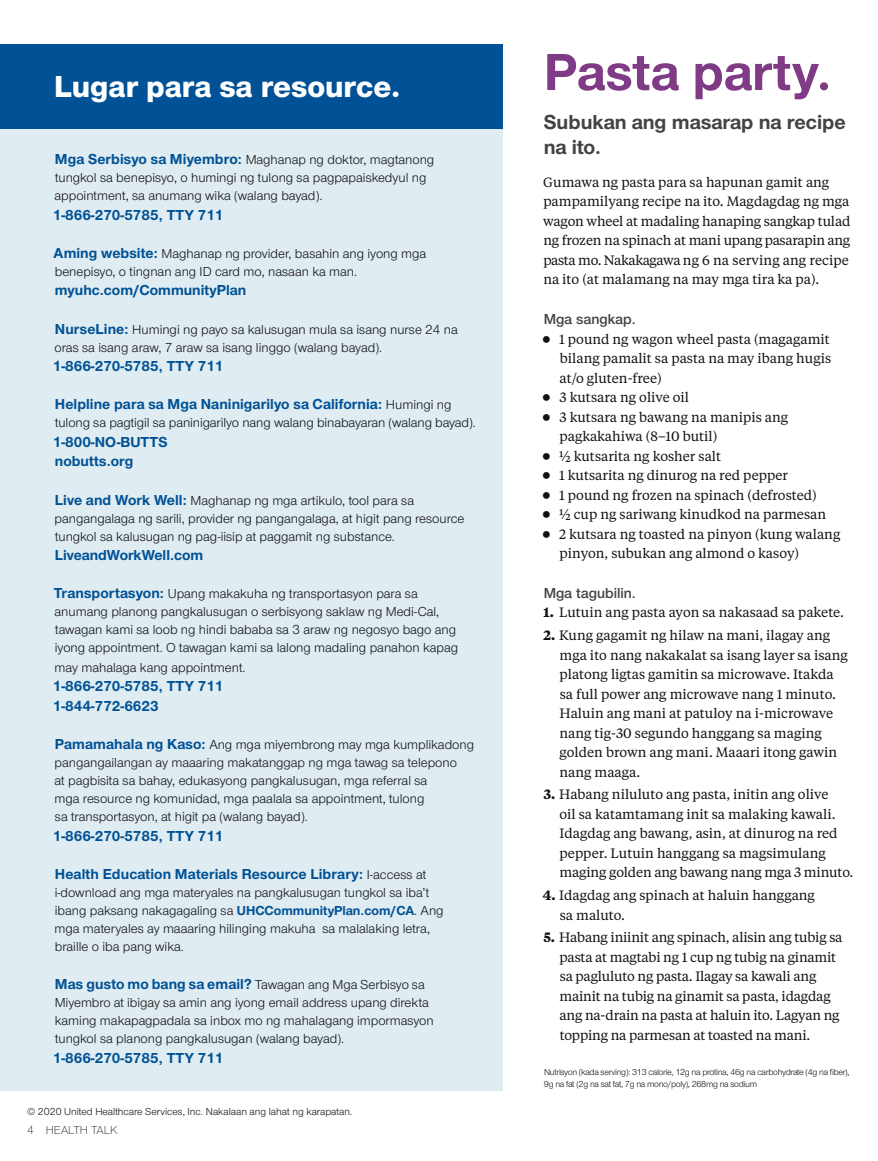
<style>
.page{position:relative;width:878px;height:1161px;background:#fff}
.page>*{position:absolute;margin:0;border:0;box-sizing:border-box;transform-origin:0 0}
.t1{font:700 54px "UHC Sans";letter-spacing:.005em;color:#7f3b85}
.t2{font:800 31.5px "UHC Sans";color:#fff}
.t3{font:700 21px/25.2px "UHC Sans";color:#424441}
.t4{font:700 15px/19.5px "UHC Sans";color:#005195}
.t5{font:600 15px "UHC Sans";color:#424441}
.t6{font:13.5px/18px "UHC Sans";color:#121212}
.t7{font:13.5px/19.5px "UHC Serif Text";color:#121212}
.t8{font:300 12px "UHC Sans";color:#121212}
.t9{font:10.5px "UHC Sans";color:#121212}
.t10{font:9px/12px "UHC Sans";letter-spacing:-.03em;color:#121212}
.s1{font-weight:700;font-size:15px;color:#005195}
.s2{font-weight:400;font-size:13.5px;color:#121212}
.s3{font-weight:700;color:#005195}
.s4{font-weight:700}
</style>
<div class="page">
<div style="left:0;top:68px;width:502px;height:1023px;background:#dfecf1"></div>
<div style="left:0;top:44px;width:502px;height:85px;background:#005195"></div>
<h2 class="t2" style="left:54px;top:65px;width:348px">Lugar para sa resource.</h2>
<p class="t6" style="left:55px;top:150px;width:381px"><span class="s1">Mga Serbisyo sa Miyembro:</span> Maghanap ng doktor, magtanong tungkol sa benepisyo, o humingi ng tulong sa pagpapaiskedyul ng appointment, sa anumang wika (walang bayad).</p>
<p class="t4" style="left:53px;top:204px;width:172px">1-866-270-5785, TTY 711</p>
<p class="t6" style="left:54px;top:244px;width:374px"><span class="s1">Aming website:</span> Maghanap ng provider, basahin ang iyong mga benepisyo, o tingnan ang ID card mo, nasaan ka man.</p>
<p class="t4" style="left:55px;top:280px;width:193px">myuhc.com/CommunityPlan</p>
<p class="t6" style="left:54px;top:320px;width:405px"><span class="s1">NurseLine:</span> Humingi ng payo sa kalusugan mula sa isang nurse 24 na oras sa isang araw, 7 araw sa isang linggo (walang bayad).</p>
<p class="t4" style="left:53px;top:356px;width:172px">1-866-270-5785, TTY 711</p>
<p class="t4" style="left:55px;top:394px;width:398px">Helpline para sa Mga Naninigarilyo sa California: <span class="s2">Humingi ng</span></p>
<p class="t6" style="left:55px;top:413px;width:422px">tulong sa pagtigil sa paninigarilyo nang walang binabayaran (walang bayad).</p>
<p class="t4" style="left:53px;top:432px;width:116px">1-800-NO-BUTTS nobutts.org</p>
<p class="t6" style="left:55px;top:491px;width:411px"><span class="s1">Live and Work Well:</span> Maghanap ng mga artikulo, tool para sa pangangalaga ng sarili, provider ng pangangalaga, at higit pang resource tungkol sa kalusugan ng pag-iisip at paggamit ng substance.</p>
<p class="t4" style="left:55px;top:545px;width:150px">LiveandWorkWell.com</p>
<p class="t6" style="left:54px;top:584px;width:406px"><span class="s1">Transportasyon:</span> Upang makakuha ng transportasyon para sa anumang planong pangkalusugan o serbisyong saklaw ng Medi-Cal, tawagan kami sa loob ng hindi bababa sa 3 araw ng negosyo bago ang iyong appointment. O tawagan kami sa lalong madaling panahon kapag</p>
<p class="t6" style="left:55px;top:658px;width:192px">may mahalaga kang appointment.</p>
<p class="t4" style="left:53px;top:676px;width:172px">1-866-270-5785, TTY 711<br>1-844-772-6623</p>
<p class="t6" style="left:54px;top:735px;width:421px"><span class="s1">Pamamahala ng Kaso:</span> Ang mga miyembrong may mga kumplikadong pangangailangan ay maaaring makatanggap ng mga tawag sa telepono<br>at pagbisita sa bahay, edukasyong pangkalusugan, mga referral sa<br>mga resource ng komunidad, mga paalala sa appointment, tulong<br>sa transportasyon, at higit pa (walang bayad).</p>
<p class="t4" style="left:53px;top:825px;width:172px">1-866-270-5785, TTY 711</p>
<p class="t4" style="left:55px;top:864px;width:373px">Health Education Materials Resource Library: <span class="s2">I-access at</span></p>
<p class="t6" style="left:55px;top:883px;width:390px">i-download ang mga materyales na pangkalusugan tungkol sa iba’t ibang paksang nakagagaling sa <span class="s3">UHCCommunityPlan.com/CA</span>. Ang mga materyales ay maaaring hilinging makuha sa malalaking letra, braille o iba pang wika.</p>
<p class="t6" style="left:55px;top:975px;width:380px"><span class="s1">Mas gusto mo bang sa email?</span> Tawagan ang Mga Serbisyo sa Miyembro at ibigay sa amin ang iyong email address upang direkta kaming makapagpadala sa inbox mo ng mahalagang impormasyon tungkol sa planong pangkalusugan (walang bayad).</p>
<p class="t4" style="left:53px;top:1047px;width:172px">1-866-270-5785, TTY 711</p>
<p class="t9" style="left:27px;top:1104px;width:327px">© 2020 United Healthcare Services, Inc. Nakalaan ang lahat ng karapatan.</p>
<p class="t8" style="left:27px;top:1122px;width:92px">4 HEALTH TALK</p>
<h1 class="t1" style="left:544px;top:36px;width:289px">Pasta party.</h1>
<h3 class="t3" style="left:543px;top:108px;width:303px">Subukan ang masarap na recipe na ito.</h3>
<p class="t7" style="left:543px;top:172px;width:309px">Gumawa ng pasta para sa hapunan gamit ang pampamilyang recipe na ito. Magdagdag ng mga wagon wheel at madaling hanaping sangkap tulad ng frozen na spinach at mani upang pasarapin ang pasta mo. Nakakagawa ng 6 na serving ang recipe na ito (at malamang na may mga tira ka pa).</p>
<p class="t5" style="left:543px;top:309px;width:93px">Mga sangkap.</p>
<p class="t7" style="left:558px;top:329px;width:283px">1 pound ng wagon wheel pasta (magagamit bilang pamalit sa pasta na may ibang hugis at/o gluten-free)<br>3 kutsara ng olive oil<br>3 kutsara ng bawang na manipis ang pagkakahiwa (8–10 butil)<br>½ kutsarita ng kosher salt<br>1 kutsarita ng dinurog na red pepper<br>1 pound ng frozen na spinach (defrosted)<br>½ cup ng sariwang kinudkod na parmesan<br>2 kutsara ng toasted na pinyon (kung walang pinyon, subukan ang almond o kasoy)</p>
<p class="t5" style="left:543px;top:583px;width:93px">Mga tagubilin.</p>
<p class="t7" style="left:543px;top:602px;width:302px"><span class="s4">1.</span> Lutuin ang pasta ayon sa nakasaad sa pakete.</p>
<p class="t7" style="left:559px;top:625px;width:290px;text-indent:-16px"><span class="s4">2.</span> Kung gagamit ng hilaw na mani, ilagay ang mga ito nang nakakalat sa isang layer sa isang platong ligtas gamitin sa microwave. Itakda sa full power ang microwave nang 1 minuto.<br>Haluin ang mani at patuloy na i-microwave nang tig-30 segundo hanggang sa maging golden brown ang mani. Maaari itong gawin nang maaga.</p>
<p class="t7" style="left:559px;top:784px;width:295px;text-indent:-16px"><span class="s4">3.</span> Habang niluluto ang pasta, initin ang olive<br>oil sa katamtamang init sa malaking kawali.<br>Idagdag ang bawang, asin, at dinurog na red pepper. Lutuin hanggang sa magsimulang maging golden ang bawang nang mga 3 minuto.</p>
<p class="t7" style="left:559px;top:885px;width:257px;text-indent:-17px"><span class="s4">4.</span> Idagdag ang spinach at haluin hanggang sa maluto.</p>
<p class="t7" style="left:559px;top:927px;width:284px;text-indent:-16px"><span class="s4">5.</span> Habang iniinit ang spinach, alisin ang tubig sa pasta at magtabi ng 1 cup ng tubig na ginamit sa pagluluto ng pasta. Ilagay sa kawali ang mainit na tubig na ginamit sa pasta, idagdag ang na-drain na pasta at haluin ito. Lagyan ng topping na parmesan at toasted na mani.</p>
<p class="t10" style="left:544px;top:1065px;width:307px">Nutrisyon (kada serving): 313 calorie, 12g na protina, 46g na carbohydrate (4g na fiber),<br>9g na fat (2g na sat fat, 7g na mono/poly), 268mg na sodium</p>
</div>
